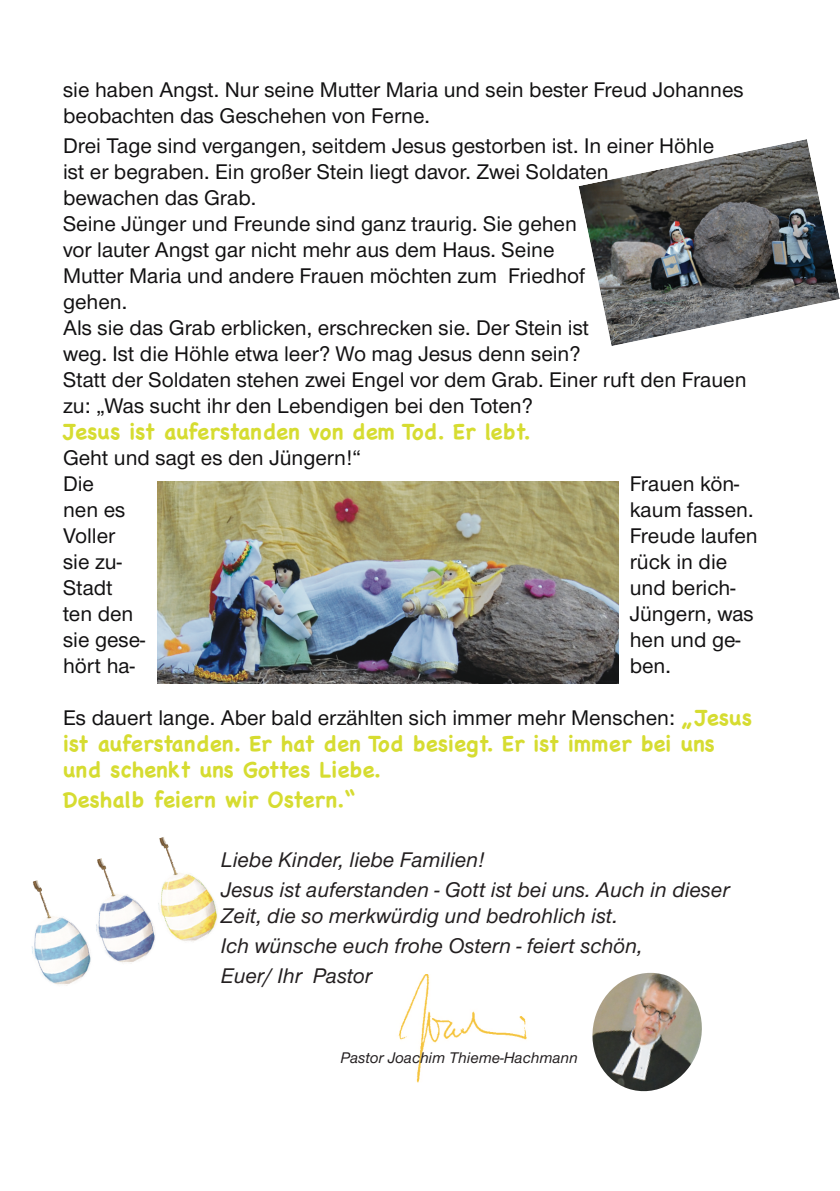
<style>
.page{position:relative;width:840px;height:1191px;background:#fff}
.page>*{position:absolute;margin:0;border:0;box-sizing:border-box;transform-origin:0 0}
.t1{font:500 22px/26px "Nordelbica";color:#121112}
.t2{font:italic 500 22px/30px "Nordelbica";color:#231f20}
.t3{font:700 22px/26px "Chalkboard";color:#d6dc31}
.t4{font:italic 500 16px "Nordelbica";color:#231f20}
.s1{font-family:"Chalkboard";font-weight:700;color:#d6dc31}
</style>
<div class="page">
<img style="left:398px;top:975px;width:129px;height:108px">
<img style="left:578px;top:139px;width:261px;height:207px">
<img style="left:592px;top:972px;width:110px;height:120px">
<img style="left:32px;top:837px;width:186px;height:149px">
<img style="left:157px;top:481px;width:460px;height:202px">
<p class="t1" style="left:63px;top:79px;width:681px">sie haben Angst. Nur seine Mutter Maria und sein bester Freud Johannes beobachten das Geschehen von Ferne.</p>
<p class="t1" style="left:63px;top:135px;width:684px">Drei Tage sind vergangen, seitdem Jesus gestorben ist. In einer Höhle<br>ist er begraben. Ein großer Stein liegt davor. Zwei Soldaten<br>bewachen das Grab.<br>Seine Jünger und Freunde sind ganz traurig. Sie gehen<br>vor lauter Angst gar nicht mehr aus dem Haus. Seine<br>Mutter Maria und andere Frauen möchten zum Friedhof<br>gehen.<br>Als sie das Grab erblicken, erschrecken sie. Der Stein ist<br>weg. Ist die Höhle etwa leer? Wo mag Jesus denn sein?<br>Statt der Soldaten stehen zwei Engel vor dem Grab. Einer ruft den Frauen zu: „Was sucht ihr den Lebendigen bei den Toten?</p>
<p class="t3" style="left:63px;top:418px;width:469px">Jesus ist auferstanden von dem Tod. Er lebt.</p>
<p class="t1" style="left:63px;top:447px;width:300px">Geht und sagt es den Jüngern!“<br>Die</p>
<p class="t1" style="left:629px;top:473px;width:111px">Frauen kön-</p>
<p class="t1" style="left:63px;top:499px;width:64px">nen es</p>
<p class="t1" style="left:629px;top:499px;width:125px">kaum fassen.</p>
<p class="t1" style="left:63px;top:525px;width:54px">Voller</p>
<p class="t1" style="left:629px;top:525px;width:129px">Freude laufen</p>
<p class="t1" style="left:63px;top:551px;width:60px">sie zu-</p>
<p class="t1" style="left:629px;top:551px;width:99px">rück in die</p>
<p class="t1" style="left:63px;top:577px;width:51px">Stadt</p>
<p class="t1" style="left:629px;top:577px;width:107px">und berich-</p>
<p class="t1" style="left:63px;top:603px;width:72px">ten den</p>
<p class="t1" style="left:629px;top:603px;width:125px">Jüngern, was</p>
<p class="t1" style="left:63px;top:629px;width:84px">sie gese-</p>
<p class="t1" style="left:629px;top:629px;width:112px">hen und ge-</p>
<p class="t1" style="left:63px;top:655px;width:73px">hört ha-</p>
<p class="t1" style="left:629px;top:655px;width:43px">ben.</p>
<p class="t1" style="left:63px;top:707px;width:690px">Es dauert lange. Aber bald erzählten sich immer mehr Menschen: <span class="s1">„Jesus</span></p>
<p class="t3" style="left:63px;top:730px;width:653px">ist auferstanden. Er hat den Tod besiegt. Er ist immer bei uns und schenkt uns Gottes Liebe.</p>
<p class="t3" style="left:63px;top:786px;width:294px">Deshalb feiern wir Ostern.“</p>
<p class="t2" style="left:221px;top:847px;width:510px">Liebe Kinder, liebe Familien!<br>Jesus ist auferstanden - Gott ist bei uns. Auch in dieser</p>
<p class="t2" style="left:221px;top:903px;width:423px">Zeit, die so merkwürdig und bedrohlich ist.<br>Ich wünsche euch frohe Ostern - feiert schön,<br>Euer/ Ihr Pastor</p>
<p class="t4" style="left:340px;top:1052px;width:238px">Pastor Joachim Thieme-Hachmann</p>
</div>
